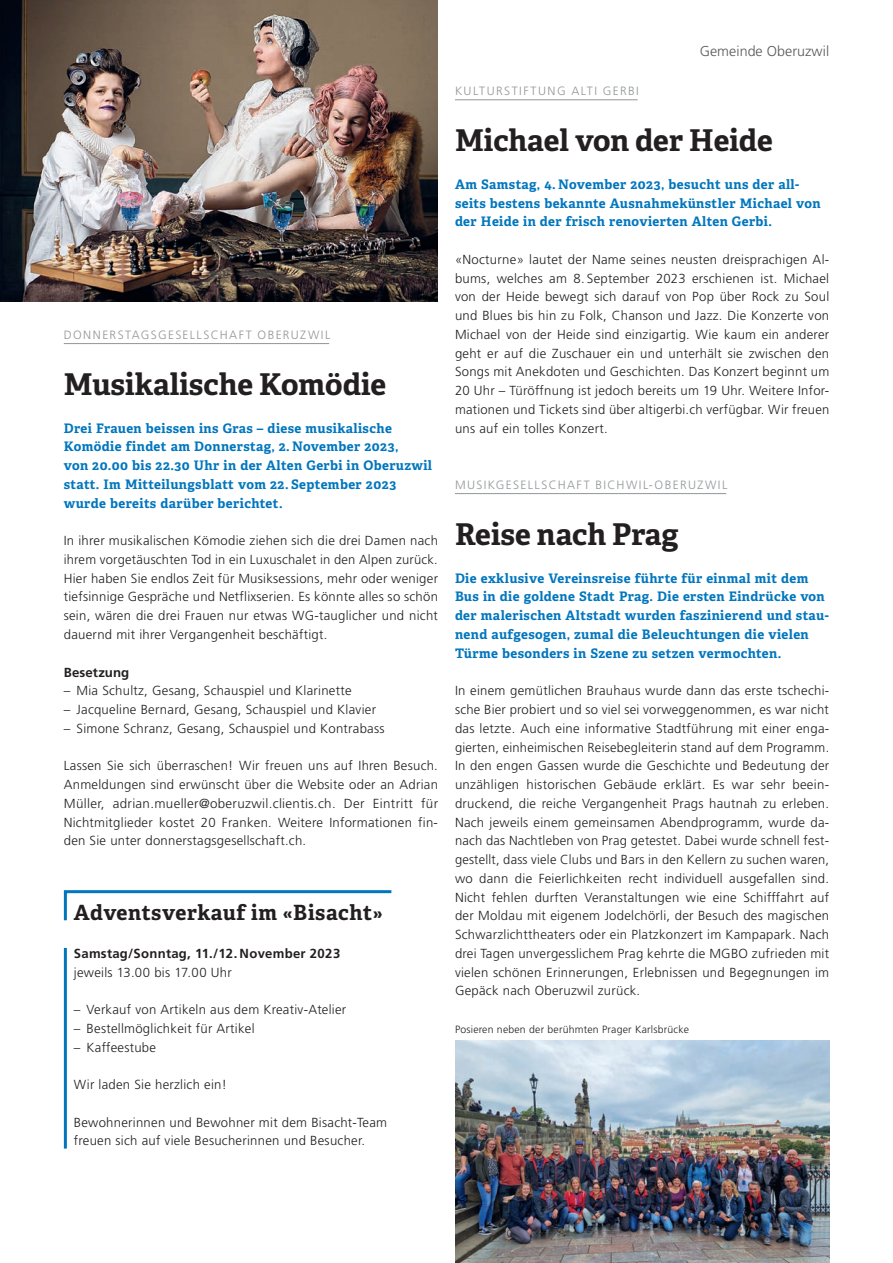
<style>
.page{position:relative;width:893px;height:1263px;background:#fff}
.page>*{position:absolute;margin:0;border:0;box-sizing:border-box;transform-origin:0 0}
.t1{font:700 30px "Adelle";color:#231f20}
.t2{font:700 21px "Adelle";letter-spacing:.025em;color:#231f20}
.t3{font:300 14.25px "Frutiger LT Std";letter-spacing:.005em;color:#57585a}
.t4{font:300 13.2px/18.8px "Frutiger LT Std";letter-spacing:.02em;color:#231f20;text-align:justify}
.t5{font:700 13.2px/18.8px "Adelle";letter-spacing:.03em;color:#0076be}
.t6{font:700 13.2px "Frutiger LT Std";letter-spacing:.02em;color:#231f20}
.t7{font:300 12px "Frutiger LT Std";letter-spacing:.12em;color:#939598}
.t8{font:300 10.5px "Frutiger LT Std";letter-spacing:.02em;color:#231f20}
</style>
<div class="page">
<hr style="left:64px;top:343px;width:265px;height:1px;background:#939598">
<hr style="left:455px;top:99px;width:183px;height:1px;background:#939598">
<hr style="left:455px;top:493px;width:271px;height:1px;background:#939598">
<img style="left:455px;top:1041px;width:374px;height:222px">
<img style="left:0;top:0;width:438px;height:301px">
<svg style="left:63px;top:890px;width:329px;height:31px"></svg>
<hr style="left:64px;top:948px;width:3px;height:200px;background:#0076be">
<p class="t7" style="left:64px;top:328px;width:268px">DONNERSTAGSGESELLSCHAFT OBERUZWIL</p>
<h1 class="t1" style="left:64px;top:365px;width:324px">Musikalische Komödie</h1>
<p class="t5" style="left:64px;top:419px;width:370px">Drei Frauen beissen ins Gras – diese musikalische Komödie findet am Donnerstag, 2. November 2023,<br>von 20.00 bis 22.30 Uhr in der Alten Gerbi in Oberuzwil statt. Im Mitteilungsblatt vom 22. September 2023 wurde bereits darüber berichtet.</p>
<p class="t4" style="left:64px;top:531px;width:376px">In ihrer musikalischen Kömodie ziehen sich die drei Damen nach ihrem vorgetäuschten Tod in ein Luxuschalet in den Alpen zurück.<br>Hier haben Sie endlos Zeit für Musiksessions, mehr oder weniger tiefsinnige Gespräche und Netflixserien. Es könnte alles so schön sein, wären die drei Frauen nur etwas WG-tauglicher und nicht dauernd mit ihrer Vergangenheit beschäftigt.</p>
<p class="t6" style="left:64px;top:664px;width:67px">Besetzung</p>
<p class="t4" style="left:64px;top:681px;width:289px">– Mia Schultz, Gesang, Schauspiel und Klarinette</p>
<p class="t4" style="left:64px;top:700px;width:314px">– Jacqueline Bernard, Gesang, Schauspiel und Klavier</p>
<p class="t4" style="left:64px;top:719px;width:322px">– Simone Schranz, Gesang, Schauspiel und Kontrabass</p>
<p class="t4" style="left:64px;top:756px;width:376px">Lassen Sie sich überraschen! Wir freuen uns auf Ihren Besuch.<br>Anmeldungen sind erwünscht über die Website oder an Adrian Müller, adrian.mueller@oberuzwil.clientis.ch. Der Eintritt für Nichtmitglieder kostet 20 Franken. Weitere Informationen fin&shy;den Sie unter donnerstagsgesellschaft.ch.</p>
<h2 class="t2" style="left:74px;top:899px;width:310px">Adventsverkauf im «Bisacht»</h2>
<p class="t6" style="left:74px;top:945px;width:268px">Samstag/Sonntag, 11./12. November 2023</p>
<p class="t4" style="left:74px;top:963px;width:159px">jeweils 13.00 bis 17.00 Uhr</p>
<p class="t4" style="left:74px;top:1000px;width:274px">– Verkauf von Artikeln aus dem Kreativ-Atelier</p>
<p class="t4" style="left:74px;top:1019px;width:182px">– Bestellmöglichkeit für Artikel</p>
<p class="t4" style="left:74px;top:1038px;width:84px">– Kaffeestube</p>
<p class="t4" style="left:74px;top:1075px;width:154px">Wir laden Sie herzlich ein!</p>
<p class="t4" style="left:74px;top:1113px;width:315px">Bewohnerinnen und Bewohner mit dem Bisacht-Team freuen sich auf viele Besucherinnen und Besucher.</p>
<p class="t3" style="left:700px;top:43px;width:131px">Gemeinde Oberuzwil</p>
<p class="t7" style="left:455px;top:84px;width:185px">KULTURSTIFTUNG ALTI GERBI</p>
<h1 class="t1" style="left:455px;top:122px;width:319px">Michael von der Heide</h1>
<p class="t5" style="left:455px;top:175px;width:367px">Am Samstag, 4. November 2023, besucht uns der all&shy;seits bestens bekannte Ausnahmekünstler Michael von der Heide in der frisch renovierten Alten Gerbi.</p>
<p class="t4" style="left:455px;top:250px;width:376px">«Nocturne» lautet der Name seines neusten dreisprachigen Al&shy;bums, welches am 8. September 2023 erschienen ist. Michael von der Heide bewegt sich darauf von Pop über Rock zu Soul und Blues bis hin zu Folk, Chanson und Jazz. Die Konzerte von Michael von der Heide sind einzigartig. Wie kaum ein anderer geht er auf die Zuschauer ein und unterhält sie zwischen den Songs mit Anekdoten und Geschichten. Das Konzert beginnt um 20 Uhr – Türöffnung ist jedoch bereits um 19 Uhr. Weitere Infor&shy;mationen und Tickets sind über altigerbi.ch verfügbar. Wir freuen uns auf ein tolles Konzert.</p>
<p class="t7" style="left:455px;top:478px;width:274px">MUSIKGESELLSCHAFT BICHWIL-OBERUZWIL</p>
<h1 class="t1" style="left:455px;top:515px;width:225px">Reise nach Prag</h1>
<p class="t5" style="left:455px;top:569px;width:375px">Die exklusive Vereinsreise führte für einmal mit dem Bus in die goldene Stadt Prag. Die ersten Eindrücke von der malerischen Altstadt wurden faszinierend und stau&shy;nend aufgesogen, zumal die Beleuchtungen die vielen Türme besonders in Szene zu setzen vermochten.</p>
<p class="t4" style="left:455px;top:681px;width:376px">In einem gemütlichen Brauhaus wurde dann das erste tschechi&shy;sche Bier probiert und so viel sei vorweggenommen, es war nicht das letzte. Auch eine informative Stadtführung mit einer enga&shy;gierten, einheimischen Reisebegleiterin stand auf dem Programm.<br>In den engen Gassen wurde die Geschichte und Bedeutung der unzähligen historischen Gebäude erklärt. Es war sehr beein&shy;druckend, die reiche Vergangenheit Prags hautnah zu erleben.<br>Nach jeweils einem gemeinsamen Abendprogramm, wurde da&shy;nach das Nachtleben von Prag getestet. Dabei wurde schnell fest&shy;gestellt, dass viele Clubs und Bars in den Kellern zu suchen waren, wo dann die Feierlichkeiten recht individuell ausgefallen sind.<br>Nicht fehlen durften Veranstaltungen wie eine Schifffahrt auf der Moldau mit eigenem Jodelchörli, der Besuch des magischen Schwarzlichttheaters oder ein Platzkonzert im Kampapark. Nach drei Tagen unvergesslichem Prag kehrte die MGBO zufrieden mit vielen schönen Erinnerungen, Erlebnissen und Begegnungen im Gepäck nach Oberuzwil zurück.</p>
<p class="t8" style="left:455px;top:1023px;width:236px">Posieren neben der berühmten Prager Karlsbrücke</p>
</div>
